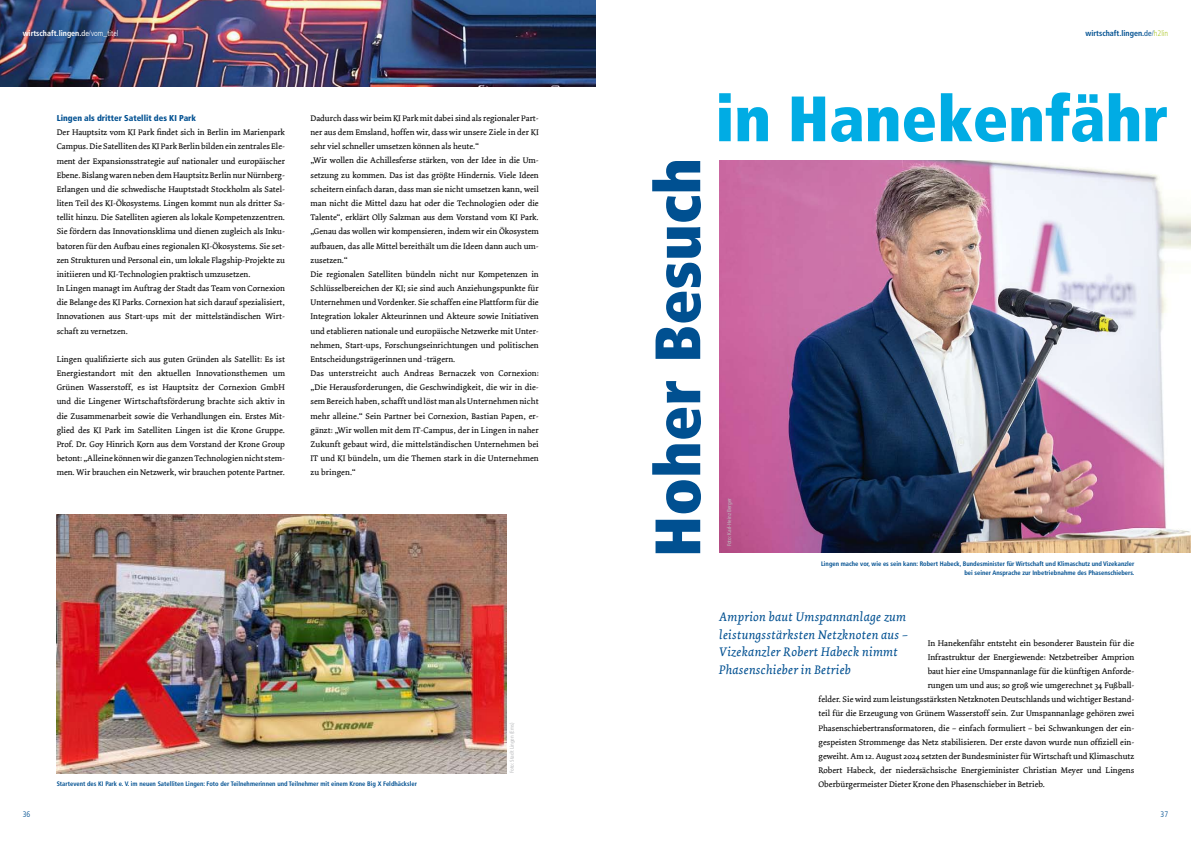
<style>
.page{position:relative;width:1191px;height:842px;background:#fff}
.page>*{position:absolute;margin:0;border:0;box-sizing:border-box;transform-origin:0 0}
.t1{font:900 condensed 64px "Frutiger LT Com";color:#00ace4}
.t2{font:900 condensed 64px "Frutiger LT Com";color:#005091}
.t3{font:italic 13px/17.5px "Dolly";letter-spacing:.02em;color:#005091}
.t4{font:8.5px/14.2px "Dolly";color:#000}
.t5{font:900 condensed 8.5px "Frutiger LT Com";color:#005091}
.t6{font:700 condensed 8px "Frutiger LT Com";color:#fff}
.t7{font:700 condensed 8px "Frutiger LT Com";color:#005091}
.t8{font:300 condensed 8px "Frutiger LT Com";color:#005091}
.t9{font:700 condensed 6.5px/9px "Frutiger LT Com";color:#005091;text-align:right}
.t10{font:condensed 5.5px "Frutiger LT Com";color:#bcbdbf}
.s1{font-weight:400}
.s2{font-weight:300}
.s3{font-weight:300;color:#b1ca35}
</style>
<div class="page">
<img style="left:0;top:0;width:595px;height:87px">
<img style="left:719px;top:161px;width:472px;height:392px">
<img style="left:57px;top:514px;width:450px;height:259px">
<p class="t6" style="left:23px;top:28px;width:97px">wirtschaft.lingen.<span class="s1">de</span><span class="s2">/vom_titel</span></p>
<p class="t7" style="left:1085px;top:28px;width:84px">wirtschaft.lingen.<span class="s1">de</span><span class="s2">/</span><span class="s3">h2lin</span></p>
<p class="t5" style="left:57px;top:113px;width:141px">Lingen als dritter Satellit des KI Park</p>
<p class="t4" style="left:57px;top:125px;width:230px">Der Hauptsitz vom KI Park findet sich in Berlin im Marienpark Campus. Die Satelliten des KI Park Berlin bilden ein zentrales Ele&shy;ment der Expansionsstrategie auf nationaler und europäischer Ebene. Bislang waren neben dem Hauptsitz Berlin nur Nürnberg-Erlangen und die schwedische Hauptstadt Stockholm als Satel&shy;liten Teil des KI-Ökosystems. Lingen kommt nun als dritter Sa&shy;tellit hinzu. Die Satelliten agieren als lokale Kompetenzzentren.<br>Sie fördern das Innovationsklima und dienen zugleich als Inku&shy;batoren für den Aufbau eines regionalen KI-Ökosystems. Sie set&shy;zen Strukturen und Personal ein, um lokale Flagship-Projekte zu initiieren und KI-Technologien praktisch umzusetzen.<br>In Lingen managt im Auftrag der Stadt das Team von Cornexion die Belange des KI Parks. Cornexion hat sich darauf spezialisiert, Innovationen aus Start-ups mit der mittelständischen Wirt&shy;schaft zu vernetzen.</p>
<p class="t4" style="left:57px;top:352px;width:230px;text-align:justify">Lingen qualifizierte sich aus guten Gründen als Satellit: Es ist Energiestandort mit den aktuellen Innovationsthemen um Grünen Wasserstoff, es ist Hauptsitz der Cornexion GmbH und die Lingener Wirtschaftsförderung brachte sich aktiv in die Zusammenarbeit sowie die Verhandlungen ein. Erstes Mit&shy;glied des KI Park im Satelliten Lingen ist die Krone Gruppe.<br>Prof. Dr. Goy Hinrich Korn aus dem Vorstand der Krone Group betont: „Alleine können wir die ganzen Technologien nicht stem&shy;men. Wir brauchen ein Netzwerk, wir brauchen potente Partner.</p>
<p class="t4" style="left:310px;top:111px;width:230px">Dadurch dass wir beim KI Park mit dabei sind als regionaler Part&shy;ner aus dem Emsland, hoffen wir, dass wir unsere Ziele in der KI sehr viel schneller umsetzen können als heute.“<br>„Wir wollen die Achillesferse stärken, von der Idee in die Um&shy;setzung zu kommen. Das ist das größte Hindernis. Viele Ideen scheitern einfach daran, dass man sie nicht umsetzen kann, weil man nicht die Mittel dazu hat oder die Technologien oder die Talente“, erklärt Olly Salzman aus dem Vorstand vom KI Park. „Genau das wollen wir kompensieren, indem wir ein Ökosystem aufbauen, das alle Mittel bereithält um die Ideen dann auch um&shy;zusetzen.“<br>Die regionalen Satelliten bündeln nicht nur Kompetenzen in Schlüsselbereichen der KI; sie sind auch Anziehungspunkte für Unternehmen und Vordenker. Sie schaffen eine Plattform für die Integration lokaler Akteurinnen und Akteure sowie Initiativen und etablieren nationale und europäische Netzwerke mit Unter&shy;nehmen, Start-ups, Forschungseinrichtungen und politischen Entscheidungsträgerinnen und -trägern.<br>Das unterstreicht auch Andreas Bernaczek von Cornexion: „Die Herausforderungen, die Geschwindigkeit, die wir in die&shy;sem Bereich haben, schafft und löst man als Unternehmen nicht mehr alleine.“ Sein Partner bei Cornexion, Bastian Papen, er&shy;gänzt: „Wir wollen mit dem IT-Campus, der in Lingen in naher Zukunft gebaut wird, die mittelständischen Unternehmen bei IT und KI bündeln, um die Themen stark in die Unternehmen zu bringen.“</p>
<p class="t10" style="left:509px;top:773px;width:52px;rotate:-90deg">Foto: Stadt Lingen (Ems)</p>
<p class="t9" style="left:57px;top:780px;width:362px">Startevent des KI Park e. V. im neuen Satelliten Lingen: Foto der Teilnehmerinnen und Teilnehmer mit einem Krone Big X Feldhäcksler</p>
<h1 class="t2" style="left:639px;top:557px;width:401px;rotate:-90deg">Hoher Besuch</h1>
<h1 class="t1" style="left:715px;top:80px;width:454px">in Hanekenfähr</h1>
<p class="t10" style="left:726px;top:546px;width:49px;rotate:-90deg">Foto: Karl-Heinz Berger</p>
<p class="t9" style="left:821px;top:559px;width:315px">Lingen mache vor, wie es sein kann: Robert Habeck, Bundesminister für Wirtschaft und Klimaschutz und Vizekanzler bei seiner Ansprache zur Inbetriebnahme des Phasenschiebers.</p>
<h2 class="t3" style="left:719px;top:609px;width:190px">Amprion baut Umspannanlage zum leistungsstärksten Netzknoten aus –<br>Vizekanzler Robert Habeck nimmt<br>Phasenschieber in Betrieb</h2>
<p class="t4" style="left:927px;top:636px;width:208px">In Hanekenfähr entsteht ein besonderer Baustein für die</p>
<p class="t4" style="left:927px;top:650px;width:208px">Infrastruktur der Energiewende: Netzbetreiber Amprion</p>
<p class="t4" style="left:927px;top:664px;width:208px">baut hier eine Umspannanlage für die künftigen Anforde-</p>
<p class="t4" style="left:927px;top:678px;width:208px">rungen um und aus; so groß wie umgerechnet 34 Fußball-</p>
<p class="t4" style="left:818px;top:692px;width:317px">felder. Sie wird zum leistungsstärksten Netzknoten Deutschlands und wichtiger Bestand-</p>
<p class="t4" style="left:818px;top:707px;width:317px">teil für die Erzeugung von Grünem Wasserstoff sein. Zur Umspannanlage gehören zwei</p>
<p class="t4" style="left:818px;top:721px;width:317px">Phasenschiebertransformatoren, die – einfach formuliert – bei Schwankungen der ein-</p>
<p class="t4" style="left:818px;top:735px;width:317px">gespeisten Strommenge das Netz stabilisieren. Der erste davon wurde nun offiziell ein-</p>
<p class="t4" style="left:818px;top:749px;width:317px">geweiht. Am 12. August 2024 setzten der Bundesminister für Wirtschaft und Klimaschutz</p>
<p class="t4" style="left:818px;top:763px;width:317px">Robert Habeck, der niedersächsische Energieminister Christian Meyer und Lingens</p>
<p class="t4" style="left:818px;top:777px;width:228px">Oberbürgermeister Dieter Krone den Phasenschieber in Betrieb.</p>
<p class="t8" style="left:23px;top:809px;width:9px">36</p>
<p class="t8" style="left:1160px;top:809px;width:9px">37</p>
</div>
